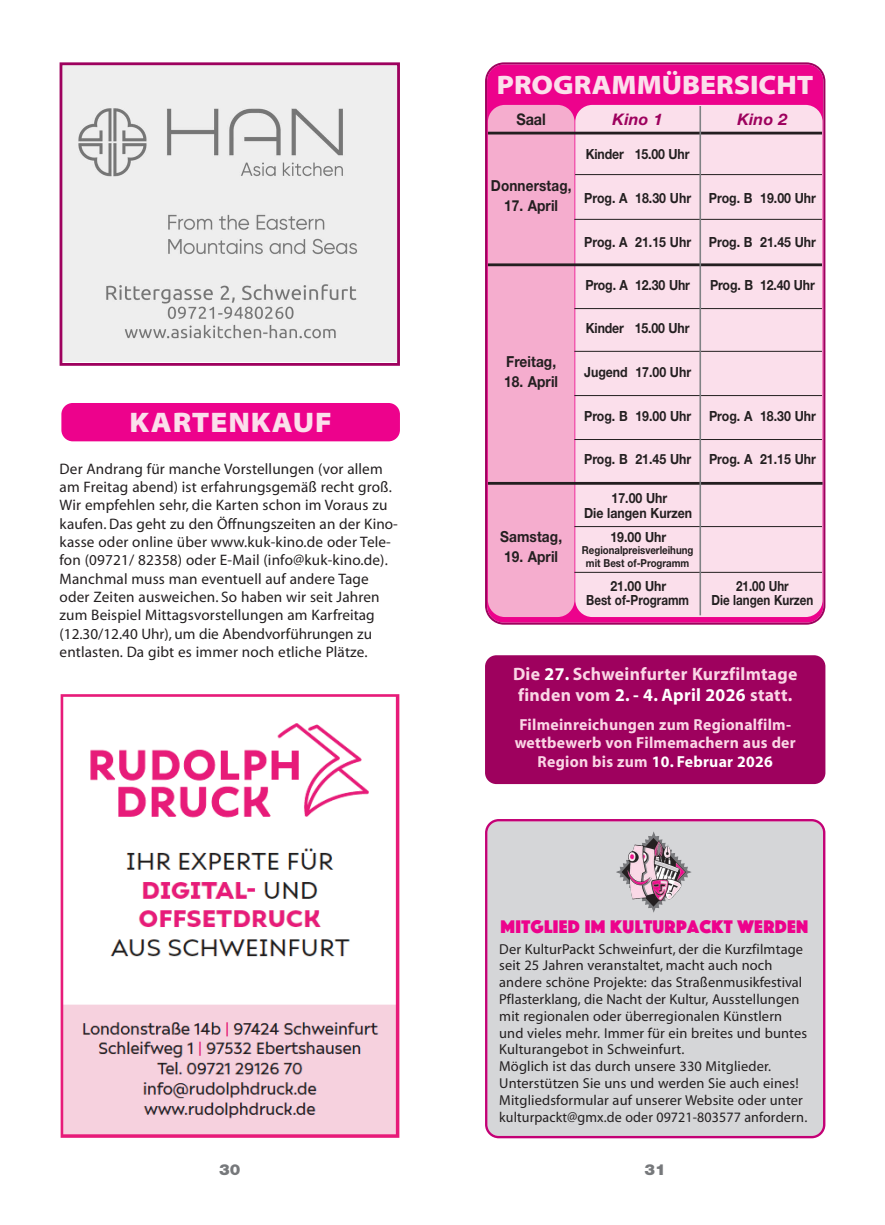
<style>
.page{position:relative;width:885px;height:1225px;background:#fff}
.page>*{position:absolute;margin:0;border:0;box-sizing:border-box;transform-origin:0 0}
.t1{font:28.4px "Myriad MM.215.wt.300.wd";letter-spacing:.03em;color:#fbdfeb}
.t2{font:26.8px "Myriad MM.215.wt.300.wd";color:#fbdfeb}
.t3{font:19px "Phosphate Solid";letter-spacing:.015em;color:#ed028c}
.t4{font:18px/21.2px "Myriad MM.700.wt.600.wd";letter-spacing:.015em;color:#fad5e5}
.t5{font:16px/18.6px "Myriad MM.700.wt.600.wd";letter-spacing:.015em;color:#fad5e5;text-align:center}
.t6{font:italic 700 16px "Helvetica Neue";letter-spacing:.01em;color:#9e015e}
.t7{font:700 16px "Helvetica Neue";color:#231f20;scale:.9 1}
.t8{font:15.2px/18.4px "Myriad MM.400.wt.600.wd";letter-spacing:.01em;color:#231f20}
.t9{font:700 15.2px "Helvetica Neue";letter-spacing:.005em;color:#231f20;scale:.9 1}
.t10{font:700 15.2px "Helvetica Neue";letter-spacing:.005em;color:#231f20;scale:.89 1}
.t11{font:900 15.2px "Helvetica Neue";color:#76787b;scale:1.05 1}
.t12{font:14.4px/16.8px "Myriad MM.400.wt.600.wd";letter-spacing:.01em;color:#231f20}
.t13{font:700 14px/14.6px "Helvetica Neue";color:#231f20;text-align:center;scale:.88 1}
.t14{font:700 14px "Helvetica Neue";color:#231f20;scale:.83 1}
.t15{font:700 11px/12.2px "Helvetica Neue";color:#231f20;text-align:center;scale:.88 1}
.s1{color:#fff}
</style>
<div class="page">
<div style="left:61px;top:403px;width:339px;height:38px;background:#ed028c;border-radius:11px"></div>
<div style="left:485px;top:655px;width:340px;height:129px;background:#9e015e;border-radius:11px"></div>
<svg style="left:485px;top:62px;width:340px;height:562px;background:#e2108b"></svg>
<div style="left:575px;top:105px;width:247px;height:512px;background:#fbdfeb;border-radius:17px"></div>
<div style="left:488px;top:105px;width:86px;height:512px;background:#f5adce;border-radius:17px"></div>
<hr style="left:488px;top:132px;width:333px;height:2px;background:#231f20">
<hr style="left:488px;top:263px;width:333px;height:3px;background:#231f20">
<hr style="left:488px;top:482px;width:334px;height:3px;background:#231f20">
<hr style="left:575px;top:174px;width:246px;height:1px;background:#231f20">
<hr style="left:574px;top:219px;width:247px;height:1px;background:#231f20">
<hr style="left:574px;top:308px;width:247px;height:1px;background:#231f20">
<hr style="left:574px;top:351px;width:247px;height:1px;background:#231f20">
<hr style="left:574px;top:395px;width:247px;height:1px;background:#231f20">
<hr style="left:574px;top:439px;width:247px;height:1px;background:#231f20">
<hr style="left:574px;top:526px;width:247px;height:1px;background:#231f20">
<hr style="left:574px;top:572px;width:247px;height:1px;background:#231f20">
<hr style="left:699px;top:106px;width:2px;height:509px;background:#808285">
<img style="left:64px;top:66px;width:332px;height:295px">
<div style="left:60px;top:62px;width:340px;height:304px;border:3px solid #9e015e"></div>
<img style="left:60px;top:694px;width:340px;height:444px">
<div style="left:485px;top:819px;width:340px;height:319px;background:#d5d6d8"></div>
<h1 class="t1" style="left:129px;top:412px;width:204px">KARTENKAUF</h1>
<p class="t8" style="left:60px;top:461px;width:340px">Der Andrang für manche Vorstellungen (vor allem am Freitag abend) ist erfahrungsgemäß recht groß.<br>Wir empfehlen sehr, die Karten schon im Voraus zu kaufen. Das geht zu den Öffnungszeiten an der Kino&shy;kasse oder online über www.kuk-kino.de oder Tele&shy;fon (09721/ 82358) oder E-Mail (info@kuk-kino.de).<br>Manchmal muss man eventuell auf andere Tage oder Zeiten ausweichen. So haben wir seit Jahren zum Beispiel Mittagsvorstellungen am Karfreitag (12.30/12.40 Uhr), um die Abendvorführungen zu entlasten. Da gibt es immer noch etliche Plätze.</p>
<h2 class="t2" style="left:497px;top:74px;width:318px">PROGRAMMÜBERSICHT</h2>
<p class="t7" style="left:516px;top:107px;width:34px">Saal</p>
<p class="t10" style="left:491px;top:173px;width:92px">Donnerstag,</p>
<p class="t9" style="left:504px;top:193px;width:61px">17. April</p>
<p class="t9" style="left:506px;top:349px;width:57px">Freitag,</p>
<p class="t9" style="left:504px;top:369px;width:61px">18. April</p>
<p class="t9" style="left:500px;top:524px;width:70px">Samstag,</p>
<p class="t9" style="left:504px;top:544px;width:61px">19. April</p>
<p class="t6" style="left:612px;top:113px;width:52px">Kino 1</p>
<p class="t6" style="left:737px;top:113px;width:52px">Kino 2</p>
<p class="t13" style="left:585px;top:147px;width:119px">Kinder 15.00 Uhr</p>
<p class="t13" style="left:584px;top:191px;width:123px">Prog. A 18.30 Uhr</p>
<p class="t13" style="left:708px;top:191px;width:123px">Prog. B 19.00 Uhr</p>
<p class="t13" style="left:584px;top:235px;width:123px">Prog. A 21.15 Uhr</p>
<p class="t13" style="left:708px;top:235px;width:123px">Prog. B 21.45 Uhr</p>
<p class="t13" style="left:585px;top:278px;width:120px">Prog. A 12.30 Uhr</p>
<p class="t13" style="left:710px;top:278px;width:121px">Prog. B 12.40 Uhr</p>
<p class="t13" style="left:585px;top:321px;width:119px">Kinder 15.00 Uhr</p>
<p class="t13" style="left:584px;top:365px;width:123px">Jugend 17.00 Uhr</p>
<p class="t13" style="left:584px;top:409px;width:123px">Prog. B 19.00 Uhr</p>
<p class="t13" style="left:709px;top:409px;width:123px">Prog. A 18.30 Uhr</p>
<p class="t13" style="left:584px;top:452px;width:123px">Prog. B 21.45 Uhr</p>
<p class="t13" style="left:709px;top:452px;width:123px">Prog. A 21.15 Uhr</p>
<p class="t13" style="left:584px;top:491px;width:124px">17.00 Uhr<br>Die langen Kurzen</p>
<p class="t13" style="left:610px;top:530px;width:65px">19.00 Uhr</p>
<p class="t15" style="left:582px;top:545px;width:128px">Regionalpreisverleihung mit Best of-Programm</p>
<p class="t13" style="left:610px;top:579px;width:65px">21.00 Uhr</p>
<p class="t14" style="left:736px;top:575px;width:65px">21.00 Uhr</p>
<p class="t14" style="left:586px;top:589px;width:126px">Best of-Programm</p>
<p class="t14" style="left:711px;top:589px;width:124px">Die langen Kurzen</p>
<p class="t4" style="left:513px;top:665px;width:286px">Die <span class="s1">27.</span> Schweinfurter Kurzfilmtage finden vom <span class="s1">2. - 4. April 2026</span> statt.</p>
<p class="t5" style="left:514px;top:716px;width:282px">Filmeinreichungen zum Regionalfilm&shy;wettbewerb von Filmemachern aus der<br>Region bis zum <span class="s1">10. Februar 2026</span></p>
<p class="t3" style="left:500px;top:913px;width:309px">MITGLIED IM KULTURPACKT WERDEN</p>
<p class="t12" style="left:499px;top:941px;width:309px">Der KulturPackt Schweinfurt, der die Kurzfilmtage seit 25 Jahren veranstaltet, macht auch noch andere schöne Projekte: das Straßenmusikfestival Pflasterklang, die Nacht der Kultur, Ausstellungen mit regionalen oder überregionalen Künstlern und vieles mehr. Immer für ein breites und buntes Kulturangebot in Schweinfurt.<br>Möglich ist das durch unsere 330 Mitglieder.<br>Unterstützen Sie uns und werden Sie auch eines!<br>Mitgliedsformular auf unserer Website oder unter kulturpackt@gmx.de oder 09721-803577 anfordern.</p>
<p class="t11" style="left:219px;top:1164px;width:22px">30</p>
<p class="t11" style="left:644px;top:1164px;width:22px">31</p>
</div>
